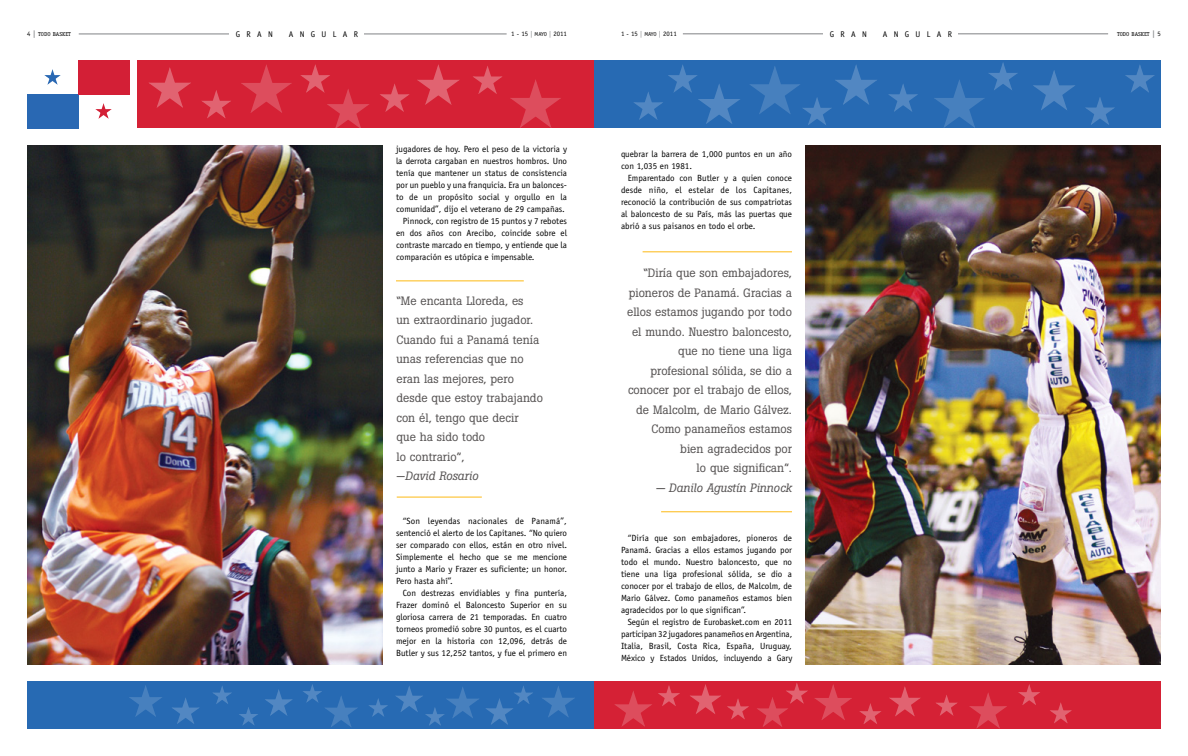
<style>
.page{position:relative;width:1188px;height:756px;background:#fff}
.page>*{position:absolute;margin:0;border:0;box-sizing:border-box;transform-origin:0 0}
.t1{font:12px/19.5px "Boton";color:#565353;text-align:right}
.t2{font:italic 12px "Boton";color:#565353}
.t3{font:9px/12px "Officina Sans";color:#000;text-align:justify}
.t4{font:8.32px "Officina Sans Book SC850";letter-spacing:.765em;color:#000}
.t5{font:6.75px "Officina Sans Book SC850";color:#000}
.t6{font:5.78px "Officina Serif Book SC850";color:#000}
.s1{font-family:"Officina Sans Book SC850";font-size:6.75px}
.s2{font-family:"Officina Sans Bold SC850";font-size:7.5px;color:#808285}
.s3{color:#808285}
.s4{font-size:5.78px}
.s5{font-style:italic}
</style>
<div class="page">
<div style="left:594px;top:61px;width:567px;height:67px;background:#276ab3"></div>
<div style="left:27px;top:681px;width:567px;height:48px;background:#276ab3"></div>
<div style="left:137px;top:61px;width:457px;height:67px;background:#d52135"></div>
<div style="left:594px;top:681px;width:567px;height:48px;background:#d52135"></div>
<svg style="left:149px;top:67px;width:42px;height:41px"></svg>
<svg style="left:201px;top:90px;width:30px;height:28px"></svg>
<svg style="left:241px;top:65px;width:51px;height:48px"></svg>
<svg style="left:300px;top:64px;width:69px;height:64px"></svg>
<svg style="left:380px;top:84px;width:30px;height:28px"></svg>
<svg style="left:417px;top:64px;width:43px;height:41px"></svg>
<svg style="left:473px;top:66px;width:29px;height:28px"></svg>
<svg style="left:750px;top:65px;width:127px;height:60px"></svg>
<svg style="left:888px;top:84px;width:30px;height:28px"></svg>
<svg style="left:934px;top:62px;width:84px;height:66px"></svg>
<svg style="left:1033px;top:70px;width:42px;height:40px"></svg>
<svg style="left:1085px;top:97px;width:30px;height:28px"></svg>
<svg style="left:1125px;top:65px;width:30px;height:28px"></svg>
<svg style="left:889px;top:686px;width:32px;height:30px"></svg>
<svg style="left:859px;top:703px;width:22px;height:21px"></svg>
<svg style="left:814px;top:684px;width:38px;height:36px"></svg>
<svg style="left:757px;top:683px;width:51px;height:44px"></svg>
<svg style="left:727px;top:699px;width:22px;height:20px"></svg>
<svg style="left:690px;top:684px;width:31px;height:30px"></svg>
<svg style="left:658px;top:685px;width:22px;height:21px"></svg>
<svg style="left:614px;top:691px;width:38px;height:36px"></svg>
<svg style="left:542px;top:686px;width:33px;height:31px"></svg>
<svg style="left:395px;top:686px;width:138px;height:40px"></svg>
<svg style="left:369px;top:698px;width:19px;height:19px"></svg>
<svg style="left:303px;top:684px;width:55px;height:43px"></svg>
<svg style="left:265px;top:689px;width:28px;height:27px"></svg>
<svg style="left:239px;top:707px;width:19px;height:18px"></svg>
<svg style="left:213px;top:686px;width:19px;height:18px"></svg>
<svg style="left:172px;top:698px;width:28px;height:26px"></svg>
<svg style="left:129px;top:685px;width:33px;height:32px"></svg>
<svg style="left:936px;top:695px;width:22px;height:21px"></svg>
<svg style="left:969px;top:693px;width:38px;height:36px"></svg>
<svg style="left:1018px;top:684px;width:22px;height:21px"></svg>
<svg style="left:1050px;top:702px;width:22px;height:21px"></svg>
<svg style="left:510px;top:79px;width:51px;height:49px"></svg>
<svg style="left:634px;top:65px;width:106px;height:59px"></svg>
<hr style="left:79px;top:34px;width:428px;height:1px;background:#808285">
<div style="left:230px;top:30px;width:134px;height:8px;background:#fff"></div>
<hr style="left:683px;top:34px;width:425px;height:1px;background:#808285">
<div style="left:824px;top:30px;width:134px;height:8px;background:#fff"></div>
<img style="left:806px;top:145px;width:355px;height:520px">
<hr style="left:643px;top:252px;width:149px;height:1px;background:#fdb913">
<hr style="left:661px;top:512px;width:131px;height:1px;background:#fdb913">
<svg style="left:44px;top:69px;width:17px;height:16px"></svg>
<div style="left:27px;top:95px;width:51px;height:34px;background:#2968b3"></div>
<div style="left:78px;top:61px;width:51px;height:34px;background:#d31f36"></div>
<svg style="left:95px;top:103px;width:17px;height:16px"></svg>
<img style="left:27px;top:145px;width:355px;height:520px">
<hr style="left:396px;top:281px;width:128px;height:1px;background:#fdb913">
<hr style="left:397px;top:497px;width:85px;height:1px;background:#fdb913">
<p class="t6" style="left:27px;top:30px;width:45px"><span class="s1">4</span> <span class="s2">|</span> TODO BASKET</p>
<p class="t4" style="left:236px;top:29px;width:39px">GRAN</p>
<p class="t4" style="left:289px;top:29px;width:71px">ANGULAR</p>
<p class="t5" style="left:511px;top:29px;width:57px">1 - 15 <span class="s3">|</span> <span class="s4">MAYO</span> <span class="s3">|</span> 2011</p>
<p class="t5" style="left:621px;top:29px;width:57px">1 - 15 <span class="s3">|</span> <span class="s4">MAYO</span> <span class="s3">|</span> 2011</p>
<p class="t4" style="left:830px;top:29px;width:39px">GRAN</p>
<p class="t4" style="left:883px;top:29px;width:71px">ANGULAR</p>
<p class="t6" style="left:1117px;top:30px;width:45px">TODO BASKET <span class="s2">|</span> <span class="s1">5</span></p>
<p class="t3" style="left:396px;top:143px;width:173px">jugadores de hoy. Pero el peso de la victoria y</p>
<p class="t3" style="left:396px;top:155px;width:173px">la derrota cargaban en nuestros hombros. Uno</p>
<p class="t3" style="left:396px;top:167px;width:173px">tenía que mantener un status de consistencia</p>
<p class="t3" style="left:396px;top:179px;width:172px">por un pueblo y una franquicia. Era un balonces-</p>
<p class="t3" style="left:396px;top:191px;width:172px">to de un propósito social y orgullo en la</p>
<p class="t3" style="left:396px;top:203px;width:170px">comunidad”, dijo el veterano de 29 campañas.</p>
<p class="t3" style="left:403px;top:215px;width:166px">Pinnock, con registro de 15 puntos y 7 rebotes</p>
<p class="t3" style="left:396px;top:227px;width:173px">en dos años con Arecibo, coincide sobre el</p>
<p class="t3" style="left:396px;top:239px;width:173px">contraste marcado en tiempo, y entiende que la</p>
<p class="t3" style="left:396px;top:251px;width:140px">comparación es utópica e impensable.</p>
<h1 class="t1" style="left:396px;top:291px;width:148px;text-align:left">“Me encanta Lloreda, es<br>un extraordinario jugador.<br>Cuando fui a Panamá tenía unas referencias que no eran las mejores, pero desde que estoy trabajando con él, tengo que decir<br>que ha sido todo<br>lo contrario”,<br>—<span class="s5">David Rosario</span></h1>
<p class="t3" style="left:396px;top:515px;width:173px;text-indent:7px">“Son leyendas nacionales de Panamá”, sentenció el alerto de los Capitanes. “No quiero ser comparado con ellos, están en otro nivel.<br>Simplemente el hecho que se me mencione junto a Mario y Frazer es suficiente; un honor.<br>Pero hasta ahí”.</p>
<p class="t3" style="left:396px;top:587px;width:173px;text-indent:7px">Con destrezas envidiables y fina puntería, Frazer dominó el Baloncesto Superior en su gloriosa carrera de 21 temporadas. En cuatro torneos promedió sobre 30 puntos, es el cuarto mejor en la historia con 12,096, detrás de Butler y sus 12,252 tantos, y fue el primero en</p>
<p class="t3" style="left:621px;top:148px;width:173px">quebrar la barrera de 1,000 puntos en un año con 1,035 en 1981.</p>
<p class="t3" style="left:621px;top:172px;width:173px;text-indent:7px">Emparentado con Butler y a quien conoce desde niño, el estelar de los Capitanes, reconoció la contribución de sus compatriotas al baloncesto de su País, más las puertas que abrió a sus paisanos en todo el orbe.</p>
<p class="t1" style="left:627px;top:264px;width:166px">“Diría que son embajadores, pioneros de Panamá. Gracias a ellos estamos jugando por todo el mundo. Nuestro baloncesto, que no tiene una liga profesional sólida, se dio a conocer por el trabajo de ellos, de Malcolm, de Mario Gálvez.<br>Como panameños estamos bien agradecidos por<br>lo que significan”.</p>
<h1 class="t2" style="left:656px;top:481px;width:138px">— Danilo Agustín Pinnock</h1>
<p class="t3" style="left:621px;top:532px;width:173px;text-indent:7px">“Diría que son embajadores, pioneros de Panamá. Gracias a ellos estamos jugando por todo el mundo. Nuestro baloncesto, que no tiene una liga profesional sólida, se dio a conocer por el trabajo de ellos, de Malcolm, de Mario Gálvez. Como panameños estamos bien agradecidos por lo que significan”.</p>
<p class="t3" style="left:621px;top:616px;width:173px;text-indent:7px">Según el registro de Eurobasket.com en 2011 participan 32 jugadores panameños en Argentina, Italia, Brasil, Costa Rica, España, Uruguay, México y Estados Unidos, incluyendo a Gary</p>
</div>
